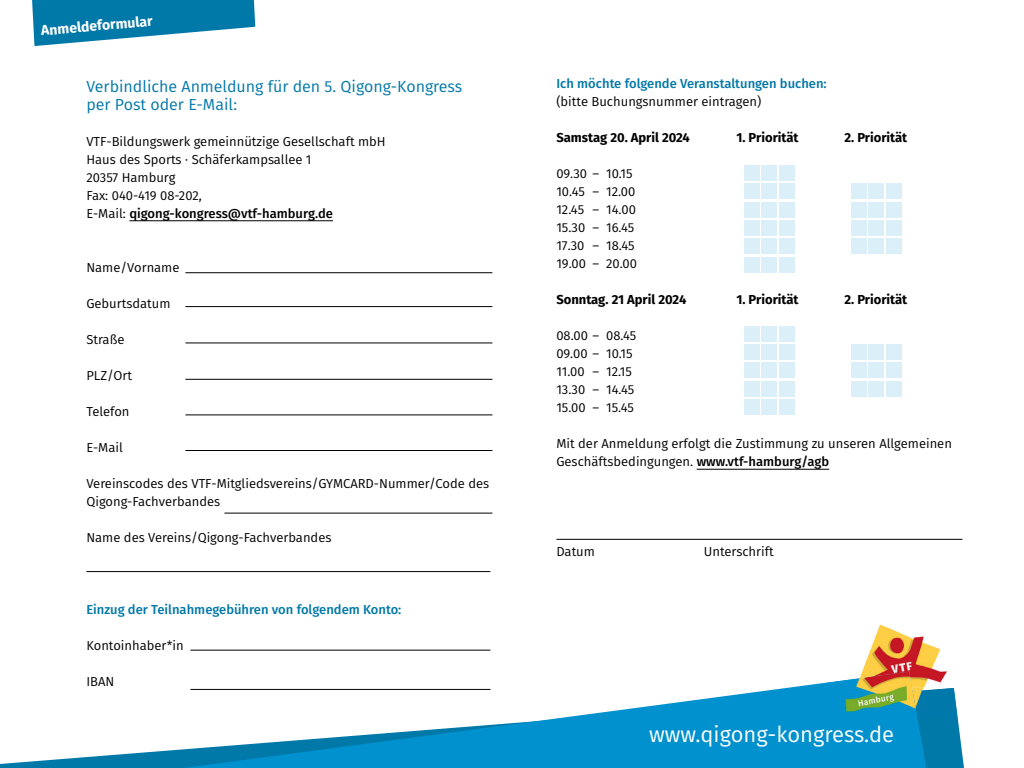
<style>
.page{position:relative;width:1024px;height:768px;background:#fff}
.page>*{position:absolute;margin:0;border:0;box-sizing:border-box;transform-origin:0 0}
.t1{font:22px "Fira Sans";color:#fff}
.t2{font:16px/18px "Fira Sans";color:#0078a8}
.t3{font:700 14px "Fira Sans";color:#fff}
.t4{font:13px/18px "Fira Sans";color:#000}
.t5{font:500 13px "Fira Sans";color:#0078a8}
.t6{font:700 13px "Fira Sans";color:#000}
.s1{font-weight:500}
</style>
<div class="page">
<hr style="left:129px;top:221px;width:204px;height:1px;background:#000">
<hr style="left:697px;top:469px;width:132px;height:1px;background:#000">
<div style="left:744px;top:166px;width:16px;height:15px;background:#daeff8"></div>
<div style="left:762px;top:166px;width:15px;height:15px;background:#daeff8"></div>
<div style="left:779px;top:166px;width:15px;height:15px;background:#daeff8"></div>
<div style="left:744px;top:184px;width:16px;height:15px;background:#daeff8"></div>
<div style="left:762px;top:184px;width:15px;height:15px;background:#daeff8"></div>
<div style="left:779px;top:184px;width:15px;height:15px;background:#daeff8"></div>
<div style="left:744px;top:202px;width:16px;height:15px;background:#daeff8"></div>
<div style="left:762px;top:202px;width:15px;height:15px;background:#daeff8"></div>
<div style="left:779px;top:202px;width:15px;height:15px;background:#daeff8"></div>
<div style="left:744px;top:220px;width:16px;height:16px;background:#daeff8"></div>
<div style="left:762px;top:220px;width:15px;height:16px;background:#daeff8"></div>
<div style="left:779px;top:220px;width:15px;height:16px;background:#daeff8"></div>
<div style="left:744px;top:239px;width:16px;height:15px;background:#daeff8"></div>
<div style="left:762px;top:239px;width:15px;height:15px;background:#daeff8"></div>
<div style="left:779px;top:239px;width:15px;height:15px;background:#daeff8"></div>
<div style="left:744px;top:257px;width:16px;height:15px;background:#daeff8"></div>
<div style="left:762px;top:257px;width:15px;height:15px;background:#daeff8"></div>
<div style="left:779px;top:257px;width:15px;height:15px;background:#daeff8"></div>
<div style="left:744px;top:326px;width:16px;height:15px;background:#daeff8"></div>
<div style="left:762px;top:326px;width:15px;height:15px;background:#daeff8"></div>
<div style="left:779px;top:326px;width:15px;height:15px;background:#daeff8"></div>
<div style="left:744px;top:344px;width:16px;height:16px;background:#daeff8"></div>
<div style="left:762px;top:344px;width:15px;height:16px;background:#daeff8"></div>
<div style="left:779px;top:344px;width:15px;height:16px;background:#daeff8"></div>
<div style="left:744px;top:363px;width:16px;height:15px;background:#daeff8"></div>
<div style="left:762px;top:363px;width:15px;height:15px;background:#daeff8"></div>
<div style="left:779px;top:363px;width:15px;height:15px;background:#daeff8"></div>
<div style="left:744px;top:381px;width:16px;height:15px;background:#daeff8"></div>
<div style="left:762px;top:381px;width:15px;height:15px;background:#daeff8"></div>
<div style="left:779px;top:381px;width:15px;height:15px;background:#daeff8"></div>
<div style="left:744px;top:399px;width:16px;height:16px;background:#daeff8"></div>
<div style="left:762px;top:399px;width:15px;height:16px;background:#daeff8"></div>
<div style="left:779px;top:399px;width:15px;height:16px;background:#daeff8"></div>
<div style="left:851px;top:184px;width:15px;height:15px;background:#daeff8"></div>
<div style="left:869px;top:184px;width:15px;height:15px;background:#daeff8"></div>
<div style="left:886px;top:184px;width:15px;height:15px;background:#daeff8"></div>
<div style="left:851px;top:202px;width:15px;height:15px;background:#daeff8"></div>
<div style="left:869px;top:202px;width:15px;height:15px;background:#daeff8"></div>
<div style="left:886px;top:202px;width:15px;height:15px;background:#daeff8"></div>
<div style="left:851px;top:220px;width:15px;height:16px;background:#daeff8"></div>
<div style="left:869px;top:220px;width:15px;height:16px;background:#daeff8"></div>
<div style="left:886px;top:220px;width:15px;height:16px;background:#daeff8"></div>
<div style="left:851px;top:239px;width:15px;height:15px;background:#daeff8"></div>
<div style="left:869px;top:239px;width:15px;height:15px;background:#daeff8"></div>
<div style="left:886px;top:239px;width:15px;height:15px;background:#daeff8"></div>
<div style="left:851px;top:344px;width:15px;height:16px;background:#daeff8"></div>
<div style="left:869px;top:344px;width:15px;height:16px;background:#daeff8"></div>
<div style="left:886px;top:344px;width:15px;height:16px;background:#daeff8"></div>
<div style="left:851px;top:363px;width:15px;height:15px;background:#daeff8"></div>
<div style="left:869px;top:363px;width:15px;height:15px;background:#daeff8"></div>
<div style="left:886px;top:363px;width:15px;height:15px;background:#daeff8"></div>
<div style="left:851px;top:381px;width:15px;height:15px;background:#daeff8"></div>
<div style="left:869px;top:381px;width:15px;height:15px;background:#daeff8"></div>
<div style="left:886px;top:381px;width:15px;height:15px;background:#daeff8"></div>
<hr style="left:556px;top:539px;width:406px;height:1px;background:#000">
<hr style="left:185px;top:272px;width:307px;height:1px;background:#000">
<hr style="left:185px;top:306px;width:307px;height:1px;background:#000">
<hr style="left:185px;top:343px;width:307px;height:1px;background:#000">
<hr style="left:185px;top:379px;width:307px;height:1px;background:#000">
<hr style="left:185px;top:415px;width:307px;height:1px;background:#000">
<hr style="left:185px;top:450px;width:307px;height:1px;background:#000">
<hr style="left:224px;top:513px;width:268px;height:1px;background:#000">
<hr style="left:86px;top:571px;width:404px;height:1px;background:#000">
<hr style="left:190px;top:650px;width:300px;height:1px;background:#000">
<svg style="left:0;top:719px;width:964px;height:49px"></svg>
<svg style="left:183px;top:682px;width:743px;height:86px;fill:#0091ce"></svg>
<img style="left:862px;top:624px;width:85px;height:63px">
<img style="left:918px;top:688px;width:40px;height:31px">
<img style="left:826px;top:672px;width:92px;height:47px">
<svg style="left:32px;top:0;width:223px;height:46px"></svg>
<p class="t3" style="left:40px;top:19px;width:113px;rotate:-5deg">Anmeldeformular</p>
<p class="t2" style="left:86px;top:77px;width:377px">Verbindliche Anmeldung für den 5. Qigong-Kongress per Post oder E-Mail:</p>
<p class="t4" style="left:86px;top:132px;width:301px">VTF-Bildungswerk gemeinnützige Gesellschaft mbH Haus des Sports · Schäferkampsallee 1<br>20357 Hamburg<br>Fax: 040-419 08-202,<br>E-Mail: <span class="s1">qigong-kongress@vtf-hamburg.de</span></p>
<p class="t4" style="left:86px;top:258px;width:95px">Name/Vorname</p>
<p class="t4" style="left:86px;top:294px;width:86px">Geburtsdatum</p>
<p class="t4" style="left:86px;top:330px;width:39px">Straße</p>
<p class="t4" style="left:86px;top:366px;width:47px">PLZ/Ort</p>
<p class="t4" style="left:86px;top:402px;width:45px">Telefon</p>
<p class="t4" style="left:86px;top:438px;width:38px">E-Mail</p>
<p class="t4" style="left:86px;top:474px;width:404px">Vereinscodes des VTF-Mitgliedsvereins/GYMCARD-Nummer/Code des<br>Qigong-Fachverbandes</p>
<p class="t4" style="left:86px;top:528px;width:247px">Name des Vereins/Qigong-Fachverbandes</p>
<p class="t5" style="left:86px;top:599px;width:316px">Einzug der Teilnahmegebühren von folgendem Konto:</p>
<p class="t4" style="left:86px;top:636px;width:99px">Kontoinhaber*in</p>
<p class="t4" style="left:86px;top:672px;width:29px">IBAN</p>
<p class="t5" style="left:556px;top:73px;width:272px">Ich möchte folgende Veranstaltungen buchen:</p>
<p class="t4" style="left:556px;top:92px;width:206px">(bitte Buchungsnummer eintragen)</p>
<p class="t6" style="left:556px;top:127px;width:135px">Samstag 20. April 2024</p>
<p class="t6" style="left:736px;top:127px;width:64px">1. Priorität</p>
<p class="t6" style="left:844px;top:127px;width:64px">2. Priorität</p>
<p class="t4" style="left:556px;top:164px;width:82px">09.30 – 10.15<br>10.45 – 12.00<br>12.45 – 14.00<br>15.30 – 16.45<br>17.30 – 18.45<br>19.00 – 20.00</p>
<p class="t6" style="left:556px;top:289px;width:131px">Sonntag. 21 April 2024</p>
<p class="t6" style="left:736px;top:289px;width:64px">1. Priorität</p>
<p class="t6" style="left:844px;top:289px;width:64px">2. Priorität</p>
<p class="t4" style="left:556px;top:326px;width:81px">08.00 – 08.45<br>09.00 – 10.15<br>11.00 – 12.15<br>13.30 – 14.45<br>15.00 – 15.45</p>
<p class="t4" style="left:556px;top:434px;width:397px">Mit der Anmeldung erfolgt die Zustimmung zu unseren Allgemeinen<br>Geschäftsbedingungen. <span class="s1">www.vtf-hamburg/agb</span></p>
<p class="t4" style="left:556px;top:542px;width:40px">Datum</p>
<p class="t4" style="left:704px;top:542px;width:71px">Unterschrift</p>
<h1 class="t1" style="left:649px;top:718px;width:247px">www.qigong-kongress.de</h1>
</div>
